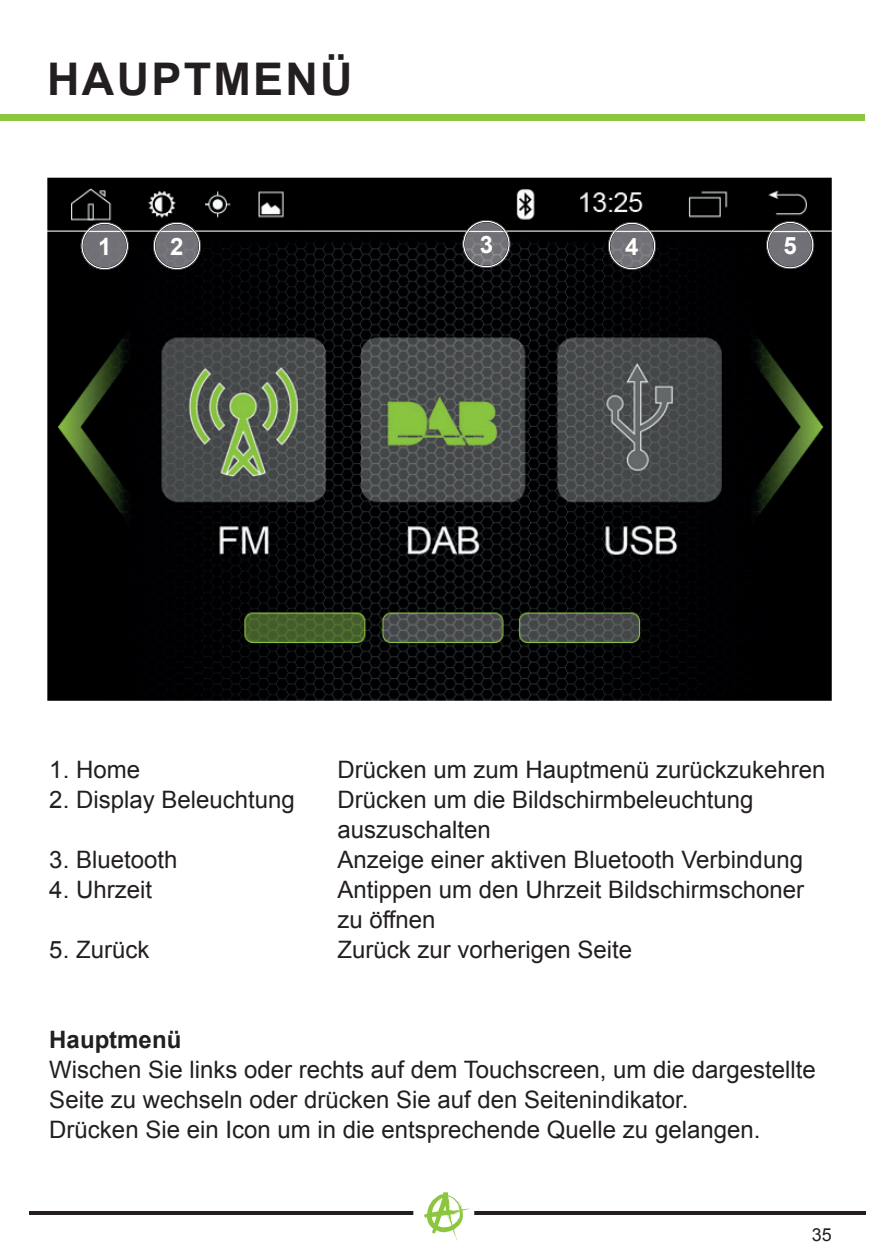
<style>
.page{position:relative;width:893px;height:1259px;background:#fff}
.page>*{position:absolute;margin:0;border:0;box-sizing:border-box;transform-origin:0 0}
.t1{font:700 45px "Arial";letter-spacing:.05em;color:#231f20}
.t2{font:24px/30px "Arial";color:#231f20}
.t3{font:700 24px "Arial";color:#231f20}
.t4{font:700 24px "Arial";color:#fff}
.t5{font:18px "Arial";color:#231f20}
</style>
<div class="page">
<div style="left:0;top:114px;width:865px;height:6px;background:#8bc63e"></div>
<hr style="left:29px;top:1211px;width:836px;height:4px;background:#231f20">
<svg style="left:413px;top:1192px;width:61px;height:49px"></svg>
<img style="left:47px;top:178px;width:785px;height:523px">
<img style="left:81px;top:222px;width:48px;height:48px">
<img style="left:82px;top:223px;width:45px;height:46px">
<div style="left:81px;top:223px;width:47px;height:46px;border:1px solid #fff;border-radius:50%"></div>
<img style="left:153px;top:222px;width:48px;height:48px">
<img style="left:154px;top:223px;width:46px;height:46px">
<div style="left:154px;top:223px;width:46px;height:46px;border:1px solid #fff;border-radius:50%"></div>
<img style="left:462px;top:220px;width:48px;height:48px">
<img style="left:464px;top:221px;width:45px;height:46px">
<div style="left:463px;top:221px;width:47px;height:46px;border:1px solid #fff;border-radius:50%"></div>
<img style="left:766px;top:221px;width:48px;height:48px">
<img style="left:767px;top:222px;width:46px;height:46px">
<div style="left:767px;top:222px;width:46px;height:46px;border:1px solid #fff;border-radius:50%"></div>
<img style="left:608px;top:222px;width:48px;height:48px">
<img style="left:609px;top:223px;width:46px;height:46px">
<div style="left:609px;top:223px;width:46px;height:46px;border:1px solid #fff;border-radius:50%"></div>
<h1 class="t1" style="left:47px;top:49px;width:307px">HAUPTMENÜ</h1>
<p class="t4" style="left:98px;top:231px;width:15px">1</p>
<p class="t4" style="left:170px;top:231px;width:15px">2</p>
<p class="t4" style="left:480px;top:229px;width:15px">3</p>
<p class="t4" style="left:625px;top:231px;width:15px">4</p>
<p class="t4" style="left:783px;top:230px;width:15px">5</p>
<p class="t2" style="left:49px;top:754px;width:92px">1. Home</p>
<p class="t2" style="left:337px;top:754px;width:490px">Drücken um zum Hauptmenü zurückzukehren</p>
<p class="t2" style="left:49px;top:784px;width:247px">2. Display Beleuchtung</p>
<p class="t2" style="left:337px;top:784px;width:418px">Drücken um die Bildschirmbeleuchtung auszuschalten</p>
<p class="t2" style="left:49px;top:844px;width:130px">3. Bluetooth</p>
<p class="t2" style="left:337px;top:844px;width:467px">Anzeige einer aktiven Bluetooth Verbindung</p>
<p class="t2" style="left:49px;top:874px;width:104px">4. Uhrzeit</p>
<p class="t2" style="left:337px;top:874px;width:468px">Antippen um den Uhrzeit Bildschirmschoner zu öffnen</p>
<p class="t2" style="left:49px;top:934px;width:102px">5. Zurück</p>
<p class="t2" style="left:337px;top:934px;width:296px">Zurück zur vorherigen Seite</p>
<p class="t3" style="left:49px;top:1023px;width:134px">Hauptmenü</p>
<p class="t2" style="left:49px;top:1054px;width:768px">Wischen Sie links oder rechts auf dem Touchscreen, um die dargestellte<br>Seite zu wechseln oder drücken Sie auf den Seitenindikator.<br>Drücken Sie ein Icon um in die entsprechende Quelle zu gelangen.</p>
<p class="t5" style="left:812px;top:1222px;width:22px">35</p>
</div>
